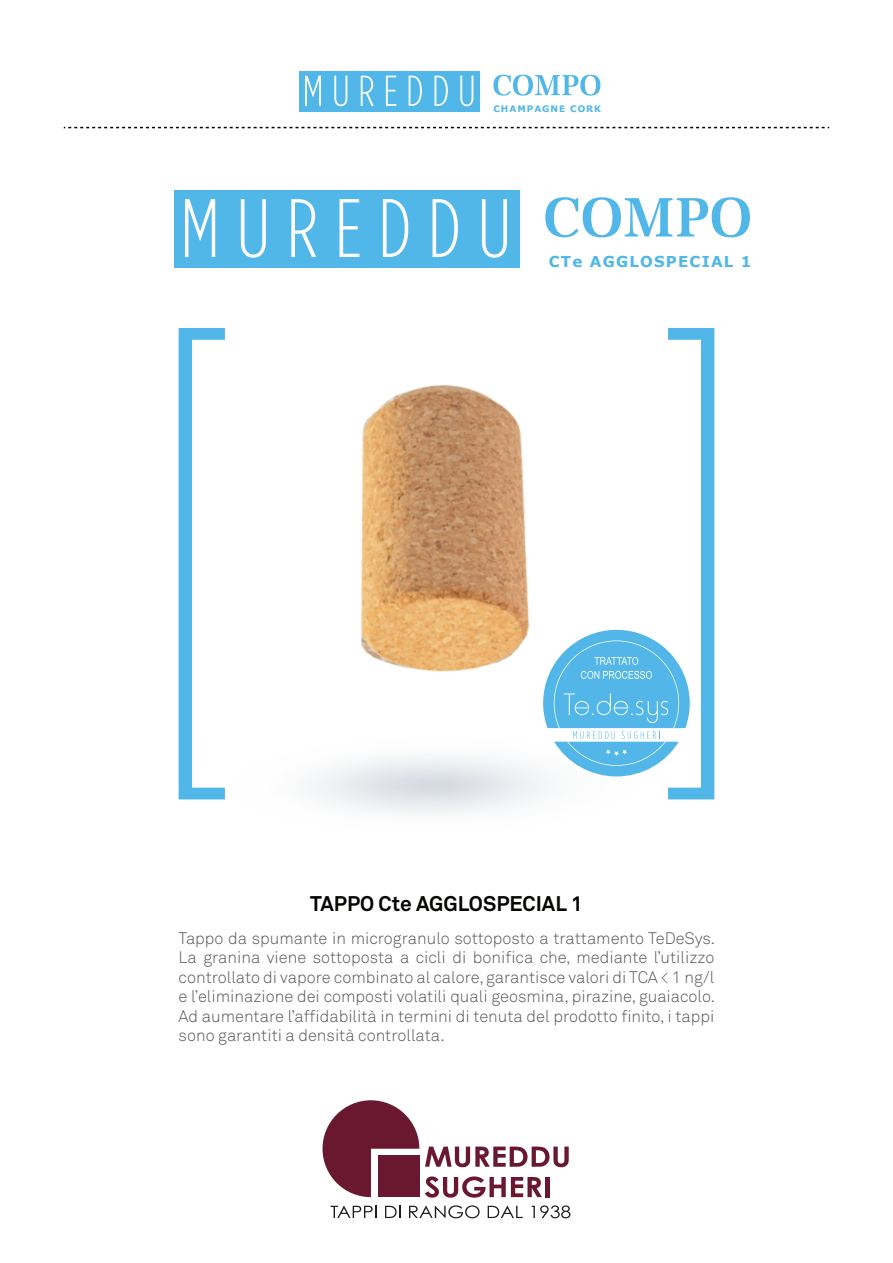
<style>
.page{position:relative;width:893px;height:1263px;background:#fff}
.page>*{position:absolute;margin:0;border:0;box-sizing:border-box;transform-origin:0 0}
.t1{font:700 21px "Akkurat Pro";color:#040503}
.t2{font:16.5px/19.5px "Akkurat Light Pro";color:#57585a;text-align:justify}
.t3{font:700 15px "Verdana";letter-spacing:.08em;color:#50b7e8}
.t4{font:700 9px "Verdana";letter-spacing:.11em;color:#50b7e8}
</style>
<div class="page">
<svg style="left:425px;top:1146px;width:144px;height:21px"></svg>
<svg style="left:425px;top:1176px;width:117px;height:22px"></svg>
<hr style="left:545px;top:1177px;width:4px;height:20px;background:#6a1830">
<svg style="left:330px;top:1206px;width:47px;height:12px"></svg>
<svg style="left:385px;top:1206px;width:15px;height:12px"></svg>
<svg style="left:409px;top:1205px;width:71px;height:13px"></svg>
<svg style="left:488px;top:1206px;width:35px;height:12px"></svg>
<svg style="left:531px;top:1205px;width:39px;height:13px"></svg>
<svg style="left:322px;top:1100px;width:97px;height:97px"></svg>
<svg style="left:64px;top:127px;width:765px;height:1px"></svg>
<div style="left:300px;top:71px;width:180px;height:40px;background:#50b7e8"></div>
<svg style="left:305px;top:76px;width:16px;height:30px"></svg>
<svg style="left:334px;top:76px;width:13px;height:30px"></svg>
<svg style="left:361px;top:76px;width:13px;height:30px"></svg>
<svg style="left:386px;top:76px;width:10px;height:30px"></svg>
<svg style="left:409px;top:76px;width:13px;height:30px"></svg>
<svg style="left:434px;top:76px;width:14px;height:30px"></svg>
<svg style="left:460px;top:76px;width:13px;height:30px"></svg>
<svg style="left:493px;top:75px;width:107px;height:21px"></svg>
<img style="left:174px;top:190px;width:576px;height:623px">
<p class="t4" style="left:493px;top:103px;width:109px">CHAMPAGNE CORK</p>
<p class="t3" style="left:549px;top:251px;width:204px">CTe AGGLOSPECIAL 1</p>
<p class="t1" style="left:310px;top:891px;width:274px">TAPPO Cte AGGLOSPECIAL 1</p>
<p class="t2" style="left:179px;top:928px;width:538px">Tappo da spumante in microgranulo sottoposto a trattamento TeDeSys.<br>La granina viene sottoposta a cicli di bonifica che, mediante l’utilizzo controllato di vapore combinato al calore, garantisce valori di TCA &lt; 1 ng/l e l’eliminazione dei composti volatili quali geosmina, pirazine, guaiacolo.<br>Ad aumentare l’affidabilità in termini di tenuta del prodotto finito, i tappi sono garantiti a densità controllata.</p>
</div>
